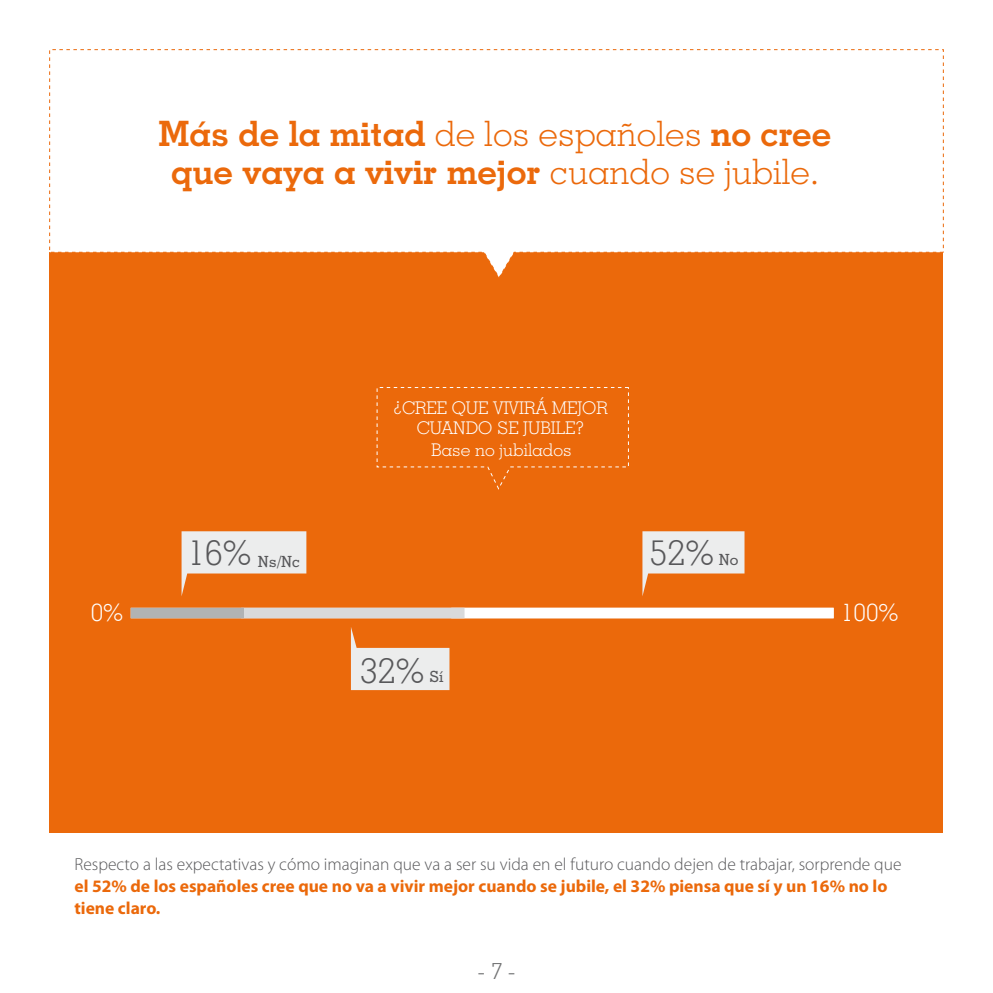
<style>
.page{position:relative;width:993px;height:993px;background:#fff}
.page>*{position:absolute;margin:0;border:0;box-sizing:border-box;transform-origin:0 0}
.t1{font:700 35px/38.5px "Geometric Slab 703 BT";color:#eb690b;text-align:center}
.t2{font:300 35px "Geometric Slab 703 BT";color:#58585a}
.t3{font:300 24.5px "Geometric Slab 703 BT";color:#fff}
.t4{font:300 22.75px "Geometric Slab 703 BT";color:#707172}
.t5{font:300 17.5px "Myriad Pro";color:#58585a}
.t6{font:700 17.5px/21.9px "Myriad Pro";color:#eb690b}
.t7{font:300 17.5px/19.2px "Geometric Slab 703 BT";color:#fff;text-align:center}
.t8{font:500 15.4px "Geometric Slab 703 BT";color:#58585a}
.s1{font-weight:300}
</style>
<div class="page">
<div style="left:50px;top:252px;width:893px;height:580px;background:#eb690b"></div>
<svg style="left:49px;top:49px;width:894px;height:230px"></svg>
<div style="left:451px;top:607px;width:382px;height:11px;background:#fff"></div>
<div style="left:241px;top:607px;width:223px;height:11px;background:#d9dadb"></div>
<svg style="left:351px;top:627px;width:98px;height:63px"></svg>
<svg style="left:181px;top:531px;width:125px;height:65px"></svg>
<svg style="left:642px;top:531px;width:102px;height:65px"></svg>
<div style="left:131px;top:607px;width:113px;height:11px;background:#b1b3b4"></div>
<svg style="left:376px;top:387px;width:253px;height:103px"></svg>
<h1 class="t1" style="left:158px;top:114px;width:674px">Más de la mitad <span class="s1">de los españoles</span> no cree que vaya a vivir mejor <span class="s1">cuando se jubile.</span></h1>
<h1 class="t2" style="left:187px;top:531px;width:66px">16%</h1>
<p class="t8" style="left:258px;top:551px;width:43px">Ns/Nc</p>
<p class="t7" style="left:393px;top:398px;width:216px">¿CREE QUE VIVIRÁ MEJOR<br>CUANDO SE JUBILE?</p>
<p class="t7" style="left:431px;top:439px;width:142px">Base no jubilados</p>
<h1 class="t2" style="left:649px;top:531px;width:66px">52%</h1>
<p class="t8" style="left:718px;top:550px;width:21px">No</p>
<h2 class="t3" style="left:91px;top:597px;width:34px">0%</h2>
<h2 class="t3" style="left:840px;top:597px;width:59px">100%</h2>
<h1 class="t2" style="left:360px;top:649px;width:66px">32%</h1>
<p class="t8" style="left:429px;top:667px;width:16px">Sí</p>
<p class="t5" style="left:74px;top:853px;width:828px">Respecto a las expectativas y cómo imaginan que va a ser su vida en el futuro cuando dejen de trabajar, sorprende que</p>
<p class="t6" style="left:74px;top:874px;width:814px">el 52% de los españoles cree que no va a vivir mejor cuando se jubile, el 32% piensa que sí y un 16% no lo tiene claro.</p>
<h3 class="t4" style="left:477px;top:956px;width:39px">- 7 -</h3>
</div>
